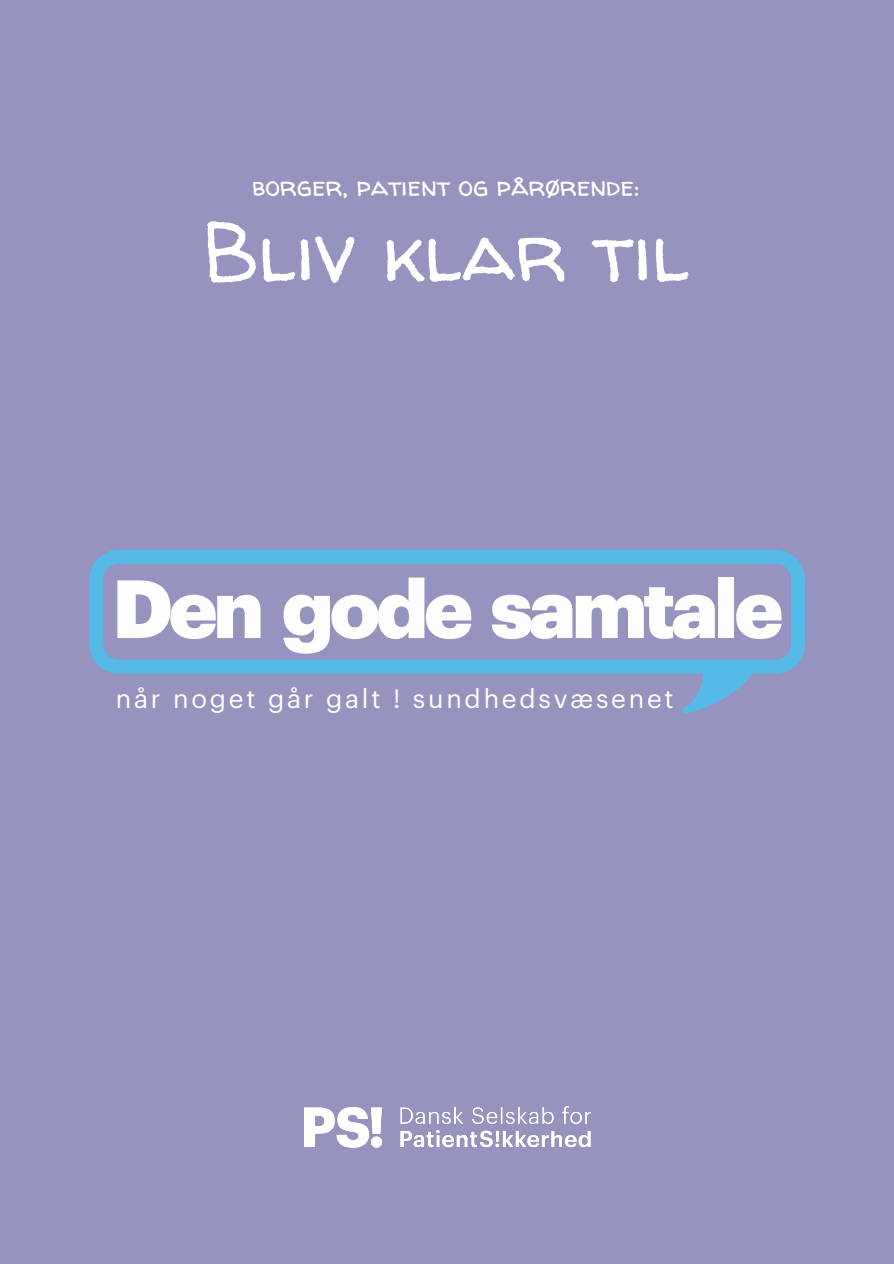
<style>
.page{position:relative;width:894px;height:1264px;background:#fff}
.page>*{position:absolute;margin:0;border:0;box-sizing:border-box;transform-origin:0 0}
.t1{font:82.5px "Walter Turncoat";color:#fff}
.t2{font:900 80.55px "Graphik";letter-spacing:-.05em;color:#fefefe}
.t3{font:27px "Walter Turncoat";color:#fff}
.t4{font:25.95px "Graphik";letter-spacing:.11em;color:#fff}
</style>
<div class="page">
<div style="left:0;top:0;width:893px;height:1263px;background:#9693be"></div>
<svg style="left:89px;top:550px;width:715px;height:123px"></svg>
<svg style="left:679px;top:666px;width:76px;height:47px"></svg>
<img style="left:304px;top:1106px;width:286px;height:41px">
<p class="t3" style="left:252px;top:167px;width:388px">borger, patient og pårørende:</p>
<p class="t1" style="left:202px;top:195px;width:487px">Bliv klar til</p>
<p class="t2" style="left:112px;top:571px;width:672px">Den gode samtale</p>
<p class="t4" style="left:116px;top:686px;width:559px">når noget går galt ! sundhedsvæsenet</p>
</div>
